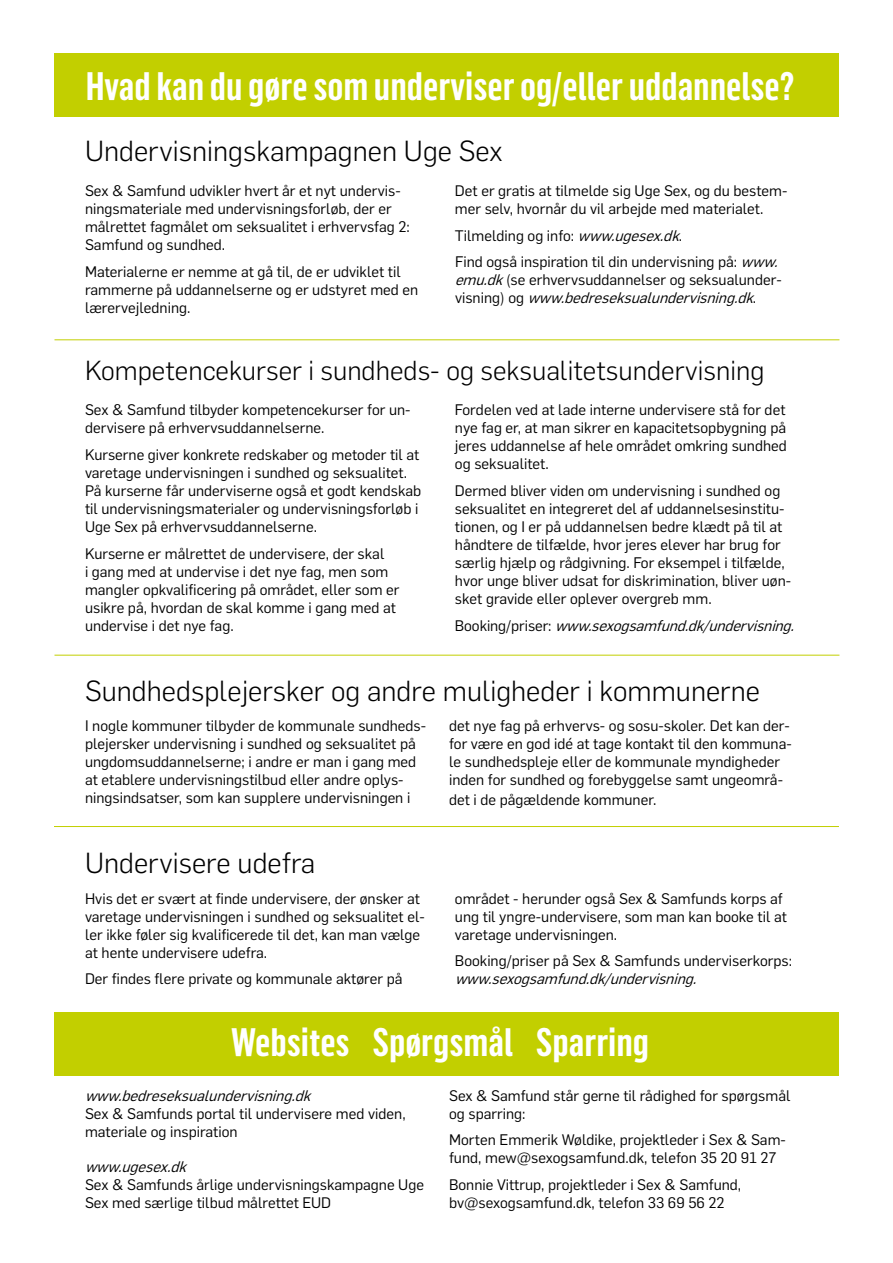
<style>
.page{position:relative;width:893px;height:1263px;background:#fff}
.page>*{position:absolute;margin:0;border:0;box-sizing:border-box;transform-origin:0 0}
.t1{font:600 39px "Flama Condensed";color:#fff}
.t2{font:300 28.5px "Flama";color:#000}
.t3{font:300 27px "Flama";color:#000}
.t4{font:15px/18px "Flama";color:#000}
.t5{font:italic 15px "Flama";color:#000}
.s1{font-style:italic}
.s2{font-style:normal}
</style>
<div class="page">
<div style="left:54px;top:54px;width:785px;height:63px;background:#c2cf00"></div>
<div style="left:54px;top:1012px;width:785px;height:63px;background:#c2cf00"></div>
<hr style="left:54px;top:339px;width:785px;height:1px;background:#c2cf00">
<hr style="left:54px;top:826px;width:785px;height:1px;background:#c2cf00">
<hr style="left:54px;top:655px;width:785px;height:1px;background:#c2cf00">
<h1 class="t1" style="left:86px;top:61px;width:710px">Hvad kan du gøre som underviser og/eller uddannelse?</h1>
<h2 class="t2" style="left:85px;top:132px;width:419px">Undervisningskampagnen Uge Sex</h2>
<p class="t4" style="left:85px;top:181px;width:326px">Sex &amp; Samfund udvikler hvert år et nyt undervis&shy;ningsmateriale med undervisningsforløb, der er målrettet fagmålet om seksualitet i erhvervsfag 2:<br>Samfund og sundhed.</p>
<p class="t4" style="left:85px;top:261px;width:335px">Materialerne er nemme at gå til, de er udviklet til rammerne på uddannelserne og er udstyret med en lærervejledning.</p>
<p class="t4" style="left:455px;top:181px;width:334px">Det er gratis at tilmelde sig Uge Sex, og du bestem&shy;mer selv, hvornår du vil arbejde med materialet.</p>
<p class="t4" style="left:455px;top:221px;width:329px;line-height:26.5px">Tilmelding og info: <span class="s1">www.ugesex.dk</span>.<br>Find også inspiration til din undervisning på: <span class="s1">www.</span></p>
<p class="t4" style="left:455px;top:270px;width:328px"><span class="s1">emu.dk</span>(se erhvervsuddannelser og seksualunder&shy;v i s n i n g ) o g <span class="s1">www.bedreseksualundervisning.dk</span>.</p>
<h3 class="t3" style="left:85px;top:353px;width:681px">Kompetencekurser i sundheds- og seksualitetsundervisning</h3>
<p class="t4" style="left:85px;top:400px;width:327px">Sex &amp; Samfund tilbyder kompetencekurser for un&shy;dervisere på erhvervsuddannelserne.</p>
<p class="t4" style="left:85px;top:445px;width:338px">Kurserne giver konkrete redskaber og metoder til at varetage undervisningen i sundhed og seksualitet.<br>På kurserne får underviserne også et godt kendskab til undervisningsmaterialer og undervisningsforløb i Uge Sex på erhvervsuddannelserne.</p>
<p class="t4" style="left:85px;top:543px;width:316px">Kurserne er målrettet de undervisere, der skal<br>i gang med at undervise i det nye fag, men som mangler opkvalificering på området, eller som er usikre på, hvordan de skal komme i gang med at undervise i det nye fag.</p>
<p class="t4" style="left:455px;top:400px;width:333px;text-align:justify">Fordelen ved at lade interne undervisere stå for det nye fag er, at man sikrer en kapacitetsopbygning på jeres uddannelse af hele området omkring sundhed og seksualitet.</p>
<p class="t4" style="left:455px;top:481px;width:338px">Dermed bliver viden om undervisning i sundhed og seksualitet en integreret del af uddannelsesinstitu&shy;tionen, og I er på uddannelsen bedre klædt på til at håndtere de tilfælde, hvor jeres elever har brug for særlig hjælp og rådgivning. For eksempel i tilfælde, hvor unge bliver udsat for diskrimination, bliver uøn&shy;sket gravide eller oplever overgreb mm.</p>
<p class="t5" style="left:455px;top:615px;width:346px"><span class="s2">B o o k i n g / p r i s e r :</span> www.sexogsamfund.dk/undervisning.</p>
<h2 class="t2" style="left:85px;top:671px;width:676px">Sundhedsplejersker og andre muligheder i kommunerne</h2>
<p class="t4" style="left:85px;top:716px;width:343px">I nogle kommuner tilbyder de kommunale sundheds&shy;plejersker undervisning i sundhed og seksualitet på ungdomsuddannelserne; i andre er man i gang med at etablere undervisningstilbud eller andre oplys&shy;ningsindsatser, som kan supplere undervisningen i</p>
<p class="t4" style="left:449px;top:716px;width:344px">det nye fag på erhvervs- og sosu-skoler. Det kan der&shy;for være en god idé at tage kontakt til den kommuna&shy;le sundhedspleje eller de kommunale myndigheder inden for sundhed og forebyggelse samt ungeområ-</p>
<p class="t4" style="left:449px;top:790px;width:209px">det i de pågældende kommuner.</p>
<h2 class="t2" style="left:85px;top:844px;width:232px">Undervisere udefra</h2>
<p class="t4" style="left:85px;top:889px;width:341px">Hvis det er svært at finde undervisere, der ønsker at varetage undervisningen i sundhed og seksualitet el&shy;ler ikke føler sig kvalificerede til det, kan man vælge at hente undervisere udefra.</p>
<p class="t4" style="left:85px;top:969px;width:319px">Der findes flere private og kommunale aktører på</p>
<p class="t4" style="left:455px;top:889px;width:334px">området - herunder også Sex &amp; Samfunds korps af ung til yngre-undervisere, som man kan booke til at varetage undervisningen.</p>
<p class="t4" style="left:455px;top:951px;width:339px">Booking/priser på Sex &amp; Samfunds underviserkorps:</p>
<p class="t5" style="left:455px;top:969px;width:248px">www.sexogsamfund.dk/undervisning.</p>
<h1 class="t1" style="left:231px;top:1017px;width:419px">Websites Spørgsmål Sparring</h1>
<p class="t5" style="left:85px;top:1085px;width:232px">www.bedreseksualundervisning.dk</p>
<p class="t4" style="left:85px;top:1103px;width:322px">Sex &amp; Samfunds portal til undervisere med viden, materiale og inspiration</p>
<p class="t5" style="left:85px;top:1156px;width:108px">www.ugesex.dk</p>
<p class="t4" style="left:85px;top:1174px;width:340px">Sex &amp; Samfunds årlige undervisningskampagne Uge<br>Sex med særlige tilbud målrettet EUD</p>
<p class="t4" style="left:449px;top:1085px;width:343px">Sex &amp; Samfund står gerne til rådighed for spørgsmål og sparring:</p>
<p class="t4" style="left:449px;top:1130px;width:338px">Morten Emmerik Wøldike, projektleder i Sex &amp; Sam&shy;fund, mew@sexogsamfund.dk, telefon 35 20 91 27</p>
<p class="t4" style="left:449px;top:1174px;width:294px">Bonnie Vittrup, projektleder i Sex &amp; Samfund, bv@sexogsamfund.dk, telefon 33 69 56 22</p>
</div>
